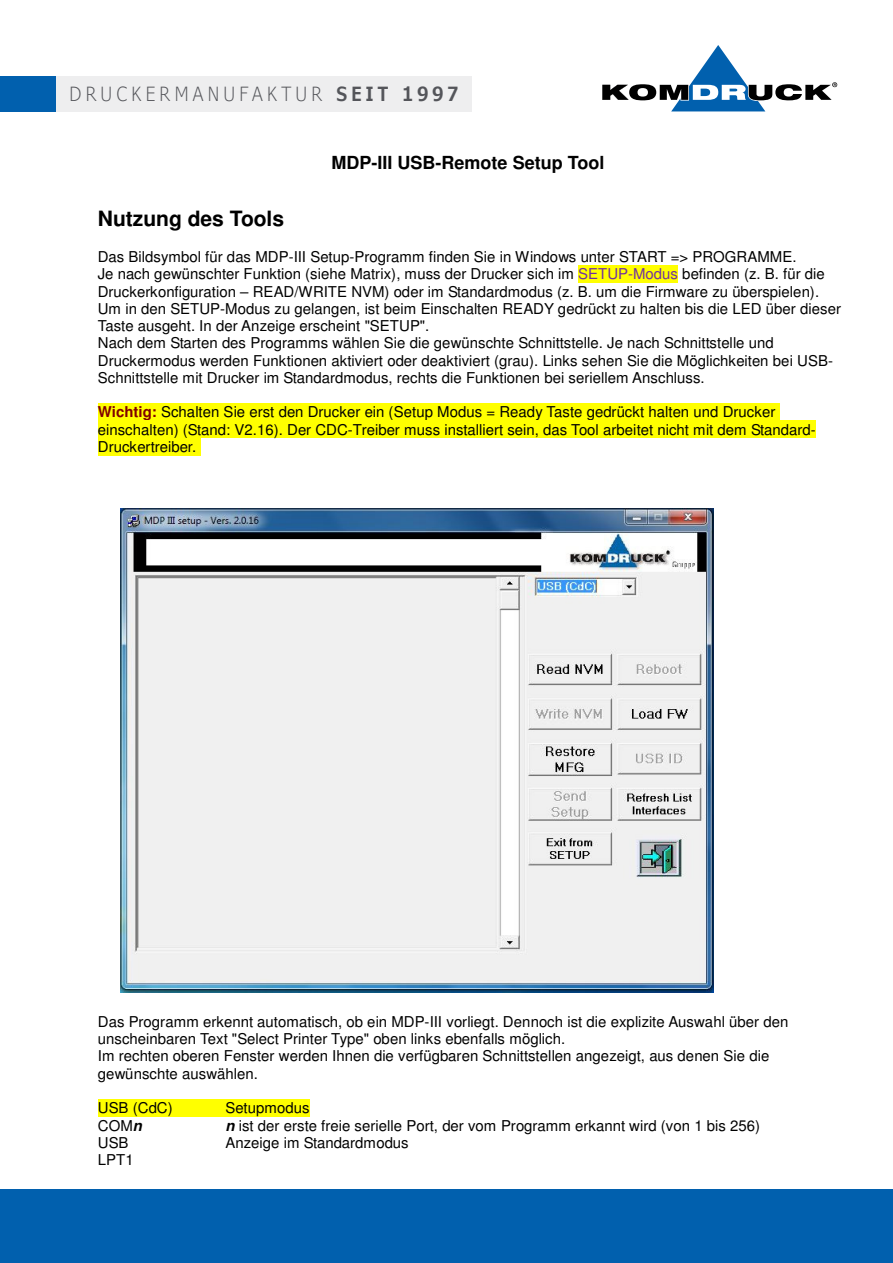
<style>
.page{position:relative;width:893px;height:1263px;background:#fff}
.page>*{position:absolute;margin:0;border:0;box-sizing:border-box;transform-origin:0 0}
.t1{font:700 21px "Helvetica";letter-spacing:-.005em;color:#000}
.t2{font:300 condensed 19.5px/14.4px "Verdana Pro";letter-spacing:.22em;color:#54555a}
.t3{font:700 18px "Helvetica";color:#000}
.t4{font:15px/17.2px "Helvetica";color:#000}
.s1{font-weight:600}
.s2{color:#7030a0}
.s3{font-weight:700;color:#800000}
.s4{font-weight:700;font-style:italic}
</style>
<div class="page">
<div style="left:0;top:1190px;width:893px;height:73px;background:#0160ae"></div>
<div style="left:56px;top:76px;width:416px;height:36px;background:#eeeeef"></div>
<div style="left:0;top:76px;width:56px;height:36px;background:#0160ae"></div>
<svg style="left:602px;top:45px;width:235px;height:66px"></svg>
<img style="left:120px;top:509px;width:594px;height:483px">
<div style="left:578px;top:265px;width:100px;height:18px;background:#ff0"></div>
<div style="left:98px;top:403px;width:682px;height:18px;background:#ff0"></div>
<div style="left:98px;top:421px;width:718px;height:17px;background:#ff0"></div>
<div style="left:98px;top:438px;width:103px;height:17px;background:#ff0"></div>
<div style="left:98px;top:1099px;width:212px;height:18px;background:#ff0"></div>
<h2 class="t2" style="left:69px;top:73px;width:405px;text-indent:14px">DRUCKERMANUFAKTUR <span class="s1">SEIT 1997<br></span>DRUCKERMANUFAKTUR <span class="s1">SEIT 1997</span></h2>
<p class="t3" style="left:331px;top:156px;width:274px">MDP-III USB-Remote Setup Tool</p>
<h1 class="t1" style="left:98px;top:211px;width:188px">Nutzung des Tools</h1>
<p class="t4" style="left:98px;top:248px;width:745px">Das Bildsymbol für das MDP-III Setup-Programm finden Sie in Windows unter START =&gt; PROGRAMME.<br>Je nach gewünschter Funktion (siehe Matrix), muss der Drucker sich im <span class="s2">SETUP-Modus</span> befinden (z. B. für die Druckerkonfiguration – READ/WRITE NVM) oder im Standardmodus (z. B. um die Firmware zu überspielen).<br>Um in den SETUP-Modus zu gelangen, ist beim Einschalten READY gedrückt zu halten bis die LED über dieser Taste ausgeht. In der Anzeige erscheint "SETUP".<br>Nach dem Starten des Programms wählen Sie die gewünschte Schnittstelle. Je nach Schnittstelle und Druckermodus werden Funktionen aktiviert oder deaktiviert (grau). Links sehen Sie die Möglichkeiten bei USB-Schnittstelle mit Drucker im Standardmodus, rechts die Funktionen bei seriellem Anschluss.</p>
<p class="t4" style="left:98px;top:403px;width:719px"><span class="s3">Wichtig:</span> Schalten Sie erst den Drucker ein (Setup Modus = Ready Taste gedrückt halten und Drucker einschalten) (Stand: V2.16). Der CDC-Treiber muss installiert sein, das Tool arbeitet nicht mit dem Standard-<br>Druckertreiber.</p>
<p class="t4" style="left:98px;top:1013px;width:692px">Das Programm erkennt automatisch, ob ein MDP-III vorliegt. Dennoch ist die explizite Auswahl über den unscheinbaren Text "Select Printer Type" oben links ebenfalls möglich.<br>Im rechten oberen Fenster werden Ihnen die verfügbaren Schnittstellen angezeigt, aus denen Sie die gewünschte auswählen.</p>
<p class="t4" style="left:98px;top:1099px;width:76px">USB (CdC)</p>
<p class="t4" style="left:225px;top:1099px;width:86px">Setupmodus</p>
<p class="t4" style="left:98px;top:1117px;width:46px">COM<span class="s4">n</span></p>
<p class="t4" style="left:225px;top:1117px;width:536px"><span class="s4">n</span> ist der erste freie serielle Port, der vom Programm erkannt wird (von 1 bis 256)</p>
<p class="t4" style="left:98px;top:1134px;width:32px">USB</p>
<p class="t4" style="left:225px;top:1134px;width:185px">Anzeige im Standardmodus</p>
<p class="t4" style="left:98px;top:1151px;width:37px">LPT1</p>
</div>
